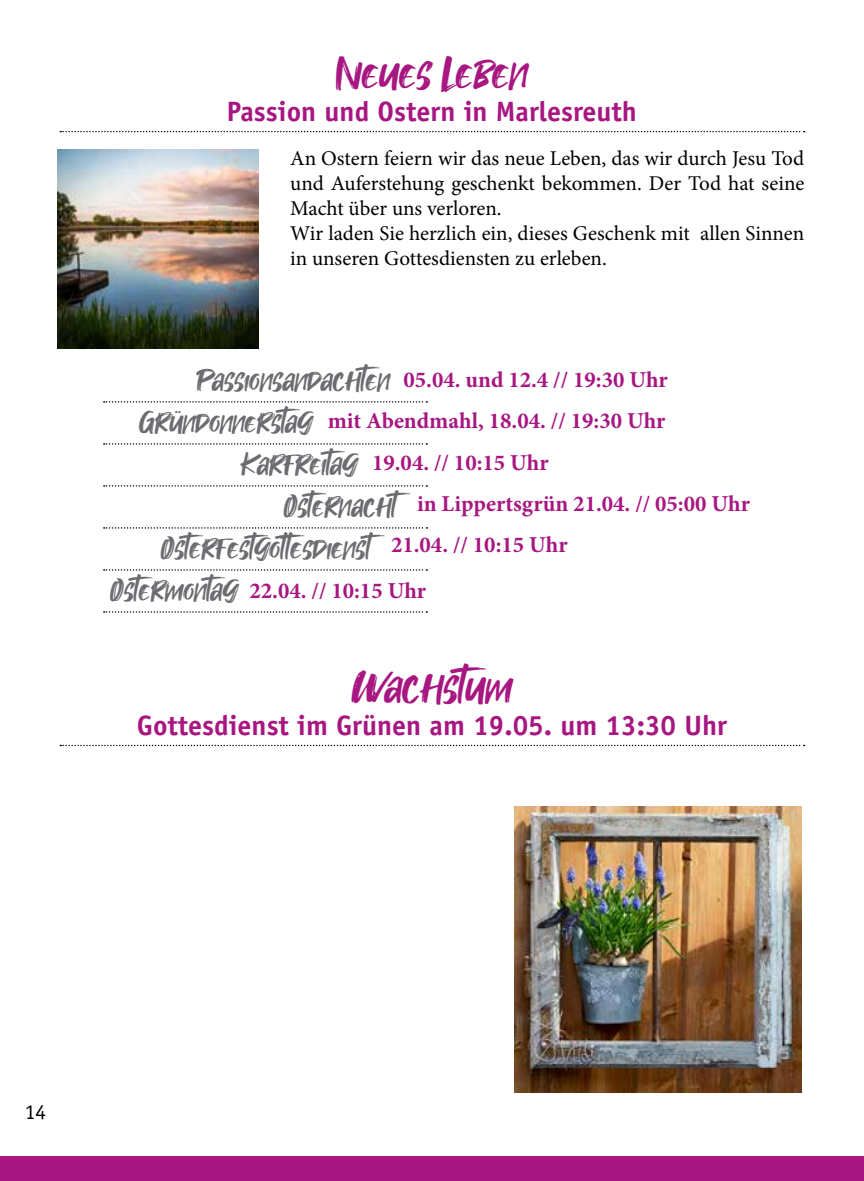
<style>
.page{position:relative;width:864px;height:1181px;background:#fff}
.page>*{position:absolute;margin:0;border:0;box-sizing:border-box;transform-origin:0 0}
.t1{font:43.75px "Takota";color:#a71681}
.t2{font:29.75px/42px "Takota";color:#6d6b6f}
.t3{font:700 28px "Officina Sans";color:#a71681}
.t4{font:700 22.75px "Minion Pro";color:#a71681}
.t5{font:21px/25.2px "Minion Pro";color:#000}
.t6{font:21px "Officina Sans";color:#000}
</style>
<div class="page">
<div style="left:0;top:1156px;width:863px;height:25px;background:#a71681"></div>
<svg style="left:60px;top:131px;width:744px;height:1px"></svg>
<img style="left:57px;top:149px;width:201px;height:200px">
<svg style="left:104px;top:401px;width:323px;height:1px"></svg>
<svg style="left:104px;top:443px;width:323px;height:1px"></svg>
<svg style="left:104px;top:485px;width:323px;height:1px"></svg>
<svg style="left:104px;top:527px;width:323px;height:1px"></svg>
<svg style="left:104px;top:569px;width:323px;height:1px"></svg>
<svg style="left:104px;top:611px;width:323px;height:1px"></svg>
<svg style="left:60px;top:745px;width:744px;height:1px"></svg>
<img style="left:514px;top:806px;width:286px;height:286px">
<h1 class="t1" style="left:336px;top:47px;width:193px">Neues Leben</h1>
<h3 class="t3" style="left:227px;top:94px;width:411px">Passion und Ostern in Marlesreuth</h3>
<p class="t5" style="left:290px;top:145px;width:515px">An Ostern feiern wir das neue Leben, das wir durch Jesu Tod und Auferstehung geschenkt bekommen. Der Tod hat seine Macht über uns verloren.<br>Wir laden Sie herzlich ein, dieses Geschenk mit allen Sinnen in unseren Gottesdiensten zu erleben.</p>
<h2 class="t2" style="left:139px;top:360px;width:252px;text-indent:58px">Passionsandachten<br>Gründonnerstag</h2>
<h2 class="t2" style="left:240px;top:445px;width:118px">Karfreitag</h2>
<h2 class="t2" style="left:284px;top:487px;width:133px">Osternacht</h2>
<h2 class="t2" style="left:161px;top:529px;width:230px">Osterfestgottesdienst</h2>
<h2 class="t2" style="left:110px;top:571px;width:129px">Ostermontag</h2>
<p class="t4" style="left:403px;top:364px;width:266px">05.04. und 12.4 // 19:30 Uhr</p>
<p class="t4" style="left:327px;top:405px;width:339px">mit Abendmahl, 18.04. // 19:30 Uhr</p>
<p class="t4" style="left:372px;top:446px;width:178px">19.04. // 10:15 Uhr</p>
<p class="t4" style="left:417px;top:488px;width:334px">in Lippertsgrün 21.04. // 05:00 Uhr</p>
<p class="t4" style="left:391px;top:529px;width:178px">21.04. // 10:15 Uhr</p>
<p class="t4" style="left:249px;top:574px;width:178px">22.04. // 10:15 Uhr</p>
<h1 class="t1" style="left:351px;top:661px;width:162px">Wachstum</h1>
<h3 class="t3" style="left:137px;top:708px;width:591px">Gottesdienst im Grünen am 19.05. um 13:30 Uhr</h3>
<p class="t6" style="left:25px;top:1099px;width:22px">14</p>
</div>
